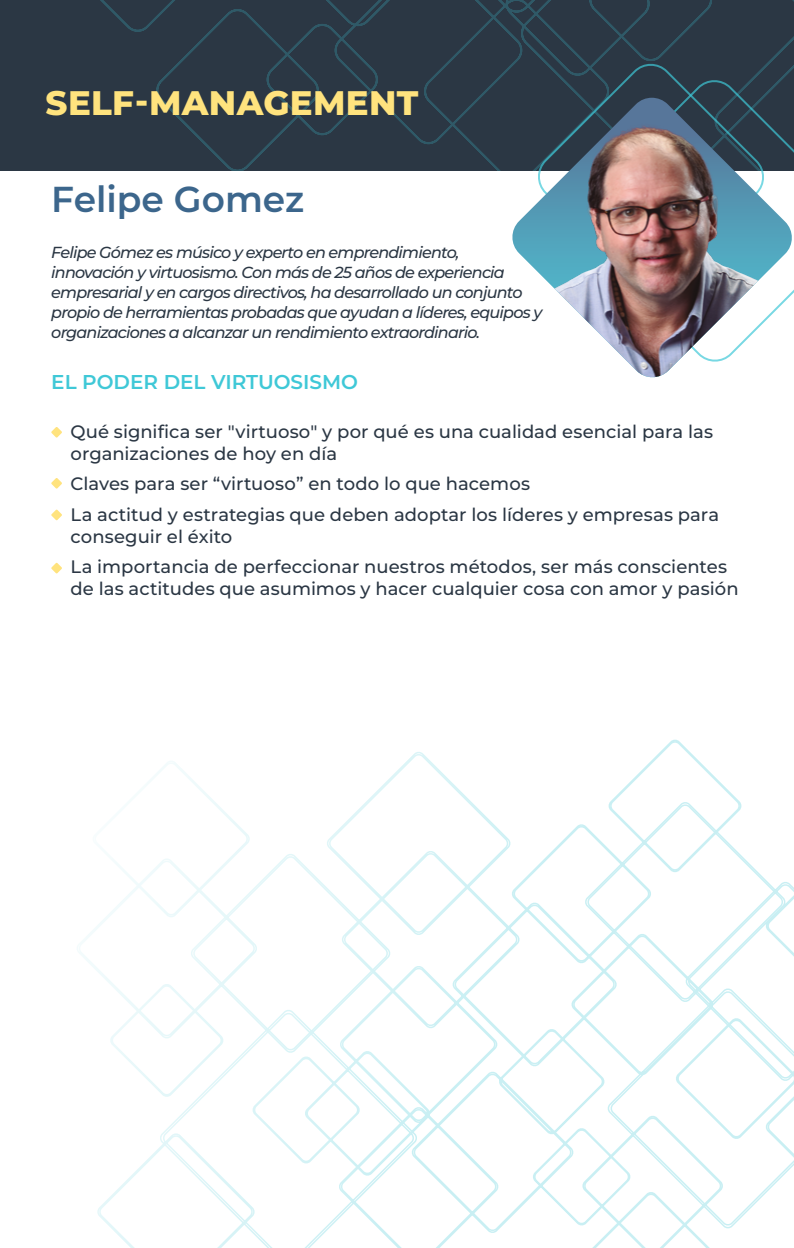
<style>
.page{position:relative;width:794px;height:1248px;background:#fff}
.page>*{position:absolute;margin:0;border:0;box-sizing:border-box;transform-origin:0 0}
.t1{font:600 36px "Montserrat";color:#3c668c}
.t2{font:800 34px "Montserrat";letter-spacing:.01em;color:#ffe37e}
.t3{font:600 20px "Montserrat";color:#3fc8d7}
.t4{font:500 18px/30.6px "Montserrat";letter-spacing:.005em;color:#2b3744}
.t5{font:italic 500 16px/20px "Montserrat";letter-spacing:-.05em;color:#2b3744}
</style>
<div class="page">
<div style="left:0;top:0;width:794px;height:170px;background:#2b3744"></div>
<svg style="left:534px;top:63px;width:234px;height:35px;background:#2b3d4a"></svg>
<svg style="left:51px;top:427px;width:11px;height:10px"></svg>
<svg style="left:51px;top:478px;width:11px;height:10px"></svg>
<svg style="left:51px;top:509px;width:11px;height:11px"></svg>
<svg style="left:51px;top:562px;width:11px;height:11px"></svg>
<img style="left:510px;top:98px;width:284px;height:280px">
<svg style="left:77px;top:739px;width:717px;height:508px"></svg>
<h2 class="t2" style="left:46px;top:80px;width:374px">SELF-MANAGEMENT</h2>
<h1 class="t1" style="left:51px;top:175px;width:254px">Felipe Gomez</h1>
<p class="t5" style="left:51px;top:242px;width:492px">Felipe Gómez es músico y experto en emprendimiento, innovación y virtuosismo. Con más de 25 años de experiencia empresarial y en cargos directivos, ha desarrollado un conjunto propio de herramientas probadas que ayudan a líderes, equipos y organizaciones a alcanzar un rendimiento extraordinario.</p>
<p class="t3" style="left:51px;top:369px;width:308px">EL PODER DEL VIRTUOSISMO</p>
<p class="t4" style="left:71px;top:419px;width:644px;line-height:22px">Qué significa ser "virtuoso" y por qué es una cualidad esencial para las organizaciones de hoy en día</p>
<p class="t4" style="left:71px;top:468px;width:650px">Claves para ser “virtuoso” en todo lo que hacemos<br>La actitud y estrategias que deben adoptar los líderes y empresas para</p>
<p class="t4" style="left:71px;top:520px;width:658px">conseguir el éxito<br>La importancia de perfeccionar nuestros métodos, ser más conscientes</p>
<p class="t4" style="left:71px;top:573px;width:669px">de las actitudes que asumimos y hacer cualquier cosa con amor y pasión</p>
</div>
